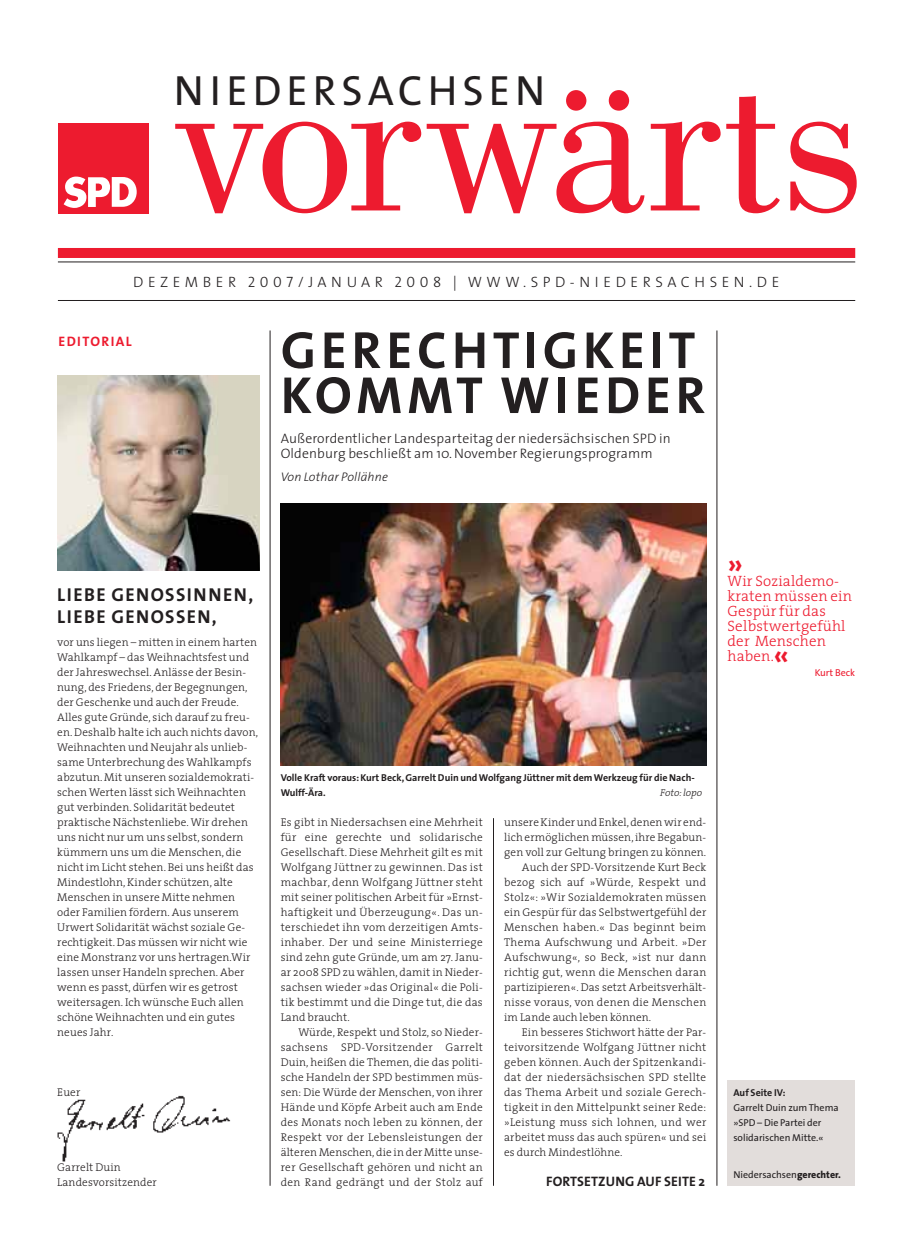
<style>
.page{position:relative;width:907px;height:1240px;background:#fff}
.page>*{position:absolute;margin:0;border:0;box-sizing:border-box;transform-origin:0 0}
.t1{font:218.75px "Bodoni";letter-spacing:-.01em;color:#ed1b2f}
.t2{font:700 52.5px/45px "The Sans";letter-spacing:.09em;color:#231f20}
.t3{font:42.5px "The Sans";letter-spacing:.115em;color:#231f20}
.t4{font:700 18.75px/22.5px "The Sans";letter-spacing:.075em;color:#231f20}
.t5{font:300 15px/15px "The Serif";letter-spacing:.01em;color:#ed1b2f}
.t6{font:15px "The Sans Light Caps";letter-spacing:.3em;color:#231f20}
.t7{font:300 13.75px/15px "The Sans";letter-spacing:.01em;color:#231f20}
.t8{font:700 13.75px "The Sans";letter-spacing:.01em;color:#231f20}
.t9{font:700 13.75px "The Sans";letter-spacing:.105em;color:#ed1b2f}
.t10{font:italic 300 12.5px "The Sans";letter-spacing:.01em;color:#231f20}
.t11{font:300 11.25px/15px "The Serif";letter-spacing:.01em;color:#231f20;text-align:justify}
.t12{font:300 11.25px "The Serif";letter-spacing:.03em;color:#231f20}
.t13{font:700 10px/15px "The Sans";color:#231f20}
.t14{font:10px/15px "The Sans";color:#231f20}
.t15{font:italic 300 10px "The Serif";color:#231f20}
.t16{font:10px "The Sans";color:#ed1b2f}
.s1{font-family:"The Sans";font-weight:700;font-size:28.75px}
.s2{font-weight:800}
</style>
<div class="page">
<hr style="left:493px;top:818px;width:1px;height:367px;background:#231f20">
<hr style="left:716px;top:330px;width:1px;height:855px;background:#231f20">
<hr style="left:270px;top:330px;width:1px;height:855px;background:#231f20">
<div style="left:58px;top:123px;width:91px;height:91px;background:#ed1b2f"></div>
<svg style="left:64px;top:177px;width:73px;height:31px"></svg>
<hr style="left:58px;top:262px;width:796px;height:1px;background:#231f20">
<hr style="left:58px;top:300px;width:796px;height:1px;background:#231f20">
<div style="left:58px;top:248px;width:796px;height:10px;background:#ed1b2f"></div>
<img style="left:57px;top:375px;width:202px;height:195px">
<img style="left:57px;top:1095px;width:174px;height:67px">
<div style="left:727px;top:1080px;width:127px;height:105px;background:#e2dddb"></div>
<img style="left:280px;top:503px;width:426px;height:262px">
<h3 class="t3" style="left:174px;top:75px;width:373px">NIEDERSACHSEN</h3>
<h1 class="t1" style="left:171px;top:58px;width:696px">vorwärts</h1>
<h3 class="t6" style="left:133px;top:277px;width:647px">DEZEMBER 2007/JANUAR 2008 | WWW.SPD-NIEDERSACHSEN.DE</h3>
<p class="t9" style="left:58px;top:335px;width:75px">EDITORIAL</p>
<h2 class="t2" style="left:280px;top:331px;width:426px">GERECHTIGKEIT<br>KOMMT WIEDER</h2>
<p class="t7" style="left:280px;top:432px;width:391px">Außerordentlicher Landesparteitag der niedersächsischen SPD in<br>Oldenburg beschließt am 10. November Regierungsprogramm</p>
<p class="t10" style="left:280px;top:466px;width:109px">Von Lothar Pollähne</p>
<h3 class="t4" style="left:57px;top:584px;width:197px">LIEBE GENOSSINNEN,<br>LIEBE GENOSSEN,</h3>
<p class="t11" style="left:57px;top:635px;width:202px;text-align:left">vor uns liegen – mitten in einem harten Wahlkampf – das Weihnachtsfest und der Jahreswechsel. Anlässe der Besin&shy;nung, des Friedens, der Begegnungen, der Geschenke und auch der Freude.<br>Alles gute Gründe, sich darauf zu freu&shy;en. Deshalb halte ich auch nichts davon, Weihnachten und Neujahr als unlieb&shy;same Unterbrechung des Wahlkampfs abzutun. Mit unseren sozialdemokrati&shy;schen Werten lässt sich Weihnachten gut verbinden. Solidarität bedeutet praktische Nächstenliebe. Wir drehen uns nicht nur um uns selbst, sondern kümmern uns um die Menschen, die nicht im Licht stehen. Bei uns heißt das Mindestlohn, Kinder schützen, alte Menschen in unsere Mitte nehmen oder Familien fördern. Aus unserem Urwert Solidarität wächst soziale Ge&shy;rechtigkeit. Das müssen wir nicht wie eine Monstranz vor uns hertragen.Wir lassen unser Handeln sprechen. Aber wenn es passt, dürfen wir es getrost weitersagen. Ich wünsche Euch allen schöne Weihnachten und ein gutes neues Jahr.</p>
<p class="t11" style="left:57px;top:1085px;width:25px">Euer</p>
<p class="t11" style="left:57px;top:1160px;width:101px">Garrelt Duin<br>Landesvorsitzender</p>
<h3 class="t5" style="left:727px;top:574px;width:126px"><sup>»</sup>Wir Sozialdemo&shy;kraten müssen ein<br>Gespür für das<br>Selbstwertgefühl der Menschen haben.<span class="s1">«</span></h3>
<p class="t16" style="left:814px;top:668px;width:42px">Kurt Beck</p>
<p class="t13" style="left:280px;top:770px;width:415px">Volle Kraft voraus: Kurt Beck, Garrelt Duin und Wolfgang Jüttner mit dem Werkzeug für die Nach-<br>Wulff-Ära.</p>
<p class="t15" style="left:660px;top:786px;width:43px">Foto: lopo</p>
<p class="t11" style="left:280px;top:815px;width:203px">Es gibt in Niedersachsen eine Mehrheit für eine gerechte und solidarische Gesellschaft. Diese Mehrheit gilt es mit Wolfgang Jüttner zu gewinnen. Das ist machbar, denn Wolfgang Jüttner steht mit seiner politischen Arbeit für »Ernst&shy;haftigkeit und Überzeugung«. Das un&shy;terschiedet ihn vom derzeitigen Amts&shy;inhaber. Der und seine Ministerriege sind zehn gute Gründe, um am 27. Janu&shy;ar 2008 SPD zu wählen, damit in Nieder&shy;sachsen wieder »das Original« die Poli&shy;tik bestimmt und die Dinge tut, die das Land braucht.</p>
<p class="t11" style="left:280px;top:1025px;width:203px;text-indent:18px">Würde, Respekt und Stolz, so Nieder&shy;sachsens SPD-Vorsitzender Garrelt Duin, heißen die Themen, die das politi&shy;sche Handeln der SPD bestimmen müs&shy;sen: Die Würde der Menschen, von ihrer Hände und Köpfe Arbeit auch am Ende des Monats noch leben zu können, der Respekt vor der Lebensleistungen der älteren Menschen, die in der Mitte unse&shy;rer Gesellschaft gehören und nicht an den Rand gedrängt und der Stolz auf</p>
<p class="t11" style="left:504px;top:815px;width:203px">unsere Kinder und Enkel,denen wir end-</p>
<p class="t11" style="left:504px;top:830px;width:203px">lich ermöglichen müssen, ihre Begabun-</p>
<p class="t11" style="left:504px;top:845px;width:203px">gen voll zur Geltung bringen zu können.</p>
<p class="t11" style="left:521px;top:860px;width:186px">Auch der SPD-Vorsitzende Kurt Beck</p>
<p class="t12" style="left:504px;top:877px;width:203px">bezog sich auf »Würde, Respekt und</p>
<p class="t12" style="left:504px;top:892px;width:203px">Stolz«: »Wir Sozialdemokraten müssen</p>
<p class="t11" style="left:504px;top:905px;width:203px">ein Gespür für das Selbstwertgefühl der</p>
<p class="t12" style="left:504px;top:922px;width:203px">Menschen haben.« Das beginnt beim</p>
<p class="t12" style="left:504px;top:937px;width:204px">Thema Aufschwung und Arbeit. »Der</p>
<p class="t12" style="left:504px;top:952px;width:203px">Aufschwung«, so Beck, »ist nur dann</p>
<p class="t12" style="left:504px;top:967px;width:203px">richtig gut, wenn die Menschen daran</p>
<p class="t11" style="left:504px;top:980px;width:203px">partizipieren«. Das setzt Arbeitsverhält-</p>
<p class="t12" style="left:504px;top:997px;width:203px">nisse voraus, von denen die Menschen</p>
<p class="t11" style="left:504px;top:1010px;width:148px">im Lande auch leben können.</p>
<p class="t11" style="left:521px;top:1025px;width:186px">Ein besseres Stichwort hätte der Par-</p>
<p class="t12" style="left:504px;top:1042px;width:203px">teivorsitzende Wolfgang Jüttner nicht</p>
<p class="t12" style="left:504px;top:1057px;width:203px">geben können. Auch der Spitzenkandi-</p>
<p class="t12" style="left:504px;top:1072px;width:203px">dat der niedersächsischen SPD stellte</p>
<p class="t12" style="left:504px;top:1087px;width:203px">das Thema Arbeit und soziale Gerech-</p>
<p class="t12" style="left:504px;top:1102px;width:203px">tigkeit in den Mittelpunkt seiner Rede:</p>
<p class="t12" style="left:504px;top:1117px;width:203px">»Leistung muss sich lohnen, und wer</p>
<p class="t11" style="left:504px;top:1130px;width:203px">arbeitet muss das auch spüren« und sei</p>
<p class="t11" style="left:504px;top:1145px;width:120px">es durch Mindestlöhne.</p>
<p class="t8" style="left:546px;top:1175px;width:160px">FORTSETZUNG AUF SEITE 2</p>
<p class="t13" style="left:733px;top:1085px;width:54px">Auf Seite IV:</p>
<p class="t14" style="left:733px;top:1100px;width:107px">Garrelt Duin zum Thema »SPD – Die Partei der solidarischen Mitte.«</p>
<p class="t14" style="left:733px;top:1168px;width:109px">Niedersachsen<span class="s2">gerechter.</span></p>
</div>
